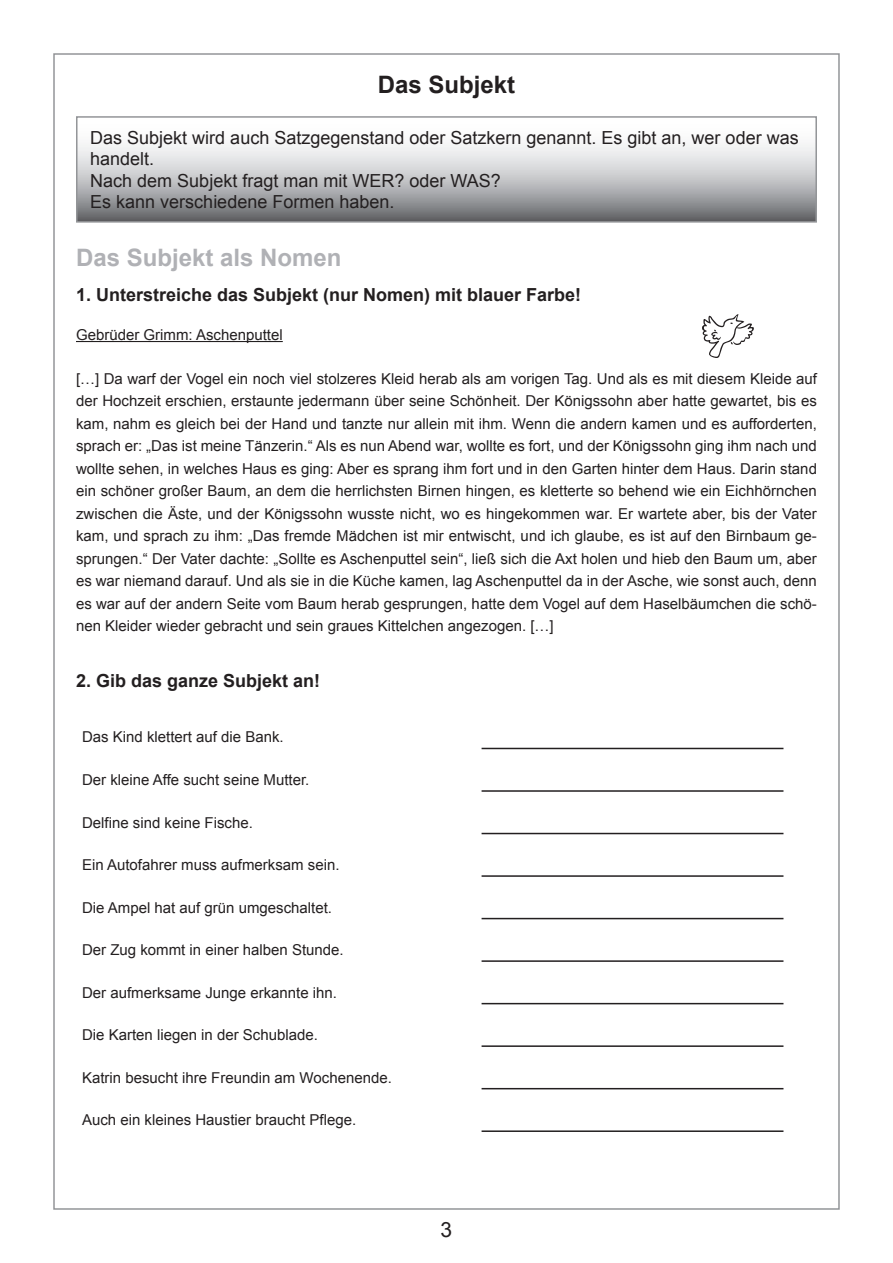
<style>
.page{position:relative;width:893px;height:1263px;background:#fff}
.page>*{position:absolute;margin:0;border:0;box-sizing:border-box;transform-origin:0 0}
.t1{font:72px "SP Anlaut Fibel";color:#231f20}
.t2{font:700 24px "Arial";color:#b0b1b5}
.t3{font:700 24px "Arial";color:#231f20}
.t4{font:21px "Arial";color:#231f20}
.t5{font:18px/21.6px "Arial";color:#231f20}
.halbzeilig{font:700 18px "Arial";color:#231f20}
.halbzeilig-2{font:15px/22.5px "Arial";color:#231f20;text-align:justify}
.einzeilig{font:15px "Arial";color:#231f20}
</style>
<div class="page">
<hr style="left:76px;top:341px;width:207px;height:1px;background:#231f20">
<hr style="left:482px;top:748px;width:301px;height:1px;background:#231f20">
<hr style="left:482px;top:790px;width:301px;height:2px;background:#231f20">
<hr style="left:482px;top:833px;width:301px;height:1px;background:#231f20">
<hr style="left:482px;top:875px;width:301px;height:2px;background:#231f20">
<hr style="left:482px;top:918px;width:301px;height:1px;background:#231f20">
<hr style="left:482px;top:960px;width:301px;height:2px;background:#231f20">
<hr style="left:482px;top:1003px;width:301px;height:1px;background:#231f20">
<hr style="left:482px;top:1045px;width:301px;height:2px;background:#231f20">
<hr style="left:482px;top:1088px;width:301px;height:1px;background:#231f20">
<hr style="left:482px;top:1130px;width:301px;height:2px;background:#231f20">
<svg style="left:79px;top:144px;width:735px;height:76px;background:#b8b9bc"></svg>
<div style="left:76px;top:116px;width:741px;height:107px;border:2px solid #939598"></div>
<p class="t3" style="left:378px;top:69px;width:139px">Das Subjekt</p>
<p class="t5" style="left:90px;top:127px;width:710px">Das Subjekt wird auch Satzgegenstand oder Satzkern genannt. Es gibt an, wer oder was handelt.</p>
<p class="t5" style="left:90px;top:170px;width:412px">Nach dem Subjekt fragt man mit WER? oder WAS?</p>
<p class="t5" style="left:90px;top:191px;width:306px">Es kann verschiedene Formen haben.</p>
<p class="t2" style="left:76px;top:242px;width:267px">Das Subjekt als Nomen</p>
<p class="halbzeilig" style="left:76px;top:282px;width:507px">1. Unterstreiche das Subjekt (nur Nomen) mit blauer Farbe!</p>
<p class="einzeilig" style="left:76px;top:325px;width:208px">Gebrüder Grimm: Aschenputtel</p>
<p class="halbzeilig-2" style="left:76px;top:367px;width:742px">[…] Da warf der Vogel ein noch viel stolzeres Kleid herab als am vorigen Tag. Und als es mit diesem Kleide auf der Hochzeit erschien, erstaunte jedermann über seine Schönheit. Der Königssohn aber hatte gewartet, bis es kam, nahm es gleich bei der Hand und tanzte nur allein mit ihm. Wenn die andern kamen und es aufforderten, sprach er: „Das ist meine Tänzerin.“ Als es nun Abend war, wollte es fort, und der Königssohn ging ihm nach und wollte sehen, in welches Haus es ging: Aber es sprang ihm fort und in den Garten hinter dem Haus. Darin stand ein schöner großer Baum, an dem die herrlichsten Birnen hingen, es kletterte so behend wie ein Eichhörnchen zwischen die Äste, und der Königssohn wusste nicht, wo es hingekommen war. Er wartete aber, bis der Vater kam, und sprach zu ihm: „Das fremde Mädchen ist mir entwischt, und ich glaube, es ist auf den Birnbaum ge&shy;sprungen.“ Der Vater dachte: „Sollte es Aschenputtel sein“, ließ sich die Axt holen und hieb den Baum um, aber es war niemand darauf. Und als sie in die Küche kamen, lag Aschenputtel da in der Asche, wie sonst auch, denn es war auf der andern Seite vom Baum herab gesprungen, hatte dem Vogel auf dem Haselbäumchen die schö&shy;nen Kleider wieder gebracht und sein graues Kittelchen angezogen. […]</p>
<p class="halbzeilig" style="left:76px;top:669px;width:246px">2. Gib das ganze Subjekt an!</p>
<p class="t1" style="left:699px;top:292px;width:58px">v</p>
<p class="halbzeilig-2" style="left:82px;top:726px;width:203px">Das Kind klettert auf die Bank.</p>
<p class="halbzeilig-2" style="left:82px;top:769px;width:229px">Der kleine Affe sucht seine Mutter.</p>
<p class="halbzeilig-2" style="left:82px;top:811px;width:172px">Delfine sind keine Fische.</p>
<p class="halbzeilig-2" style="left:82px;top:854px;width:259px">Ein Autofahrer muss aufmerksam sein.</p>
<p class="halbzeilig-2" style="left:82px;top:896px;width:252px">Die Ampel hat auf grün umgeschaltet.</p>
<p class="halbzeilig-2" style="left:82px;top:939px;width:263px">Der Zug kommt in einer halben Stunde.</p>
<p class="halbzeilig-2" style="left:82px;top:981px;width:257px">Der aufmerksame Junge erkannte ihn.</p>
<p class="halbzeilig-2" style="left:82px;top:1024px;width:237px">Die Karten liegen in der Schublade.</p>
<p class="halbzeilig-2" style="left:82px;top:1066px;width:311px">Katrin besucht ihre Freundin am Wochenende.</p>
<p class="halbzeilig-2" style="left:82px;top:1109px;width:276px">Auch ein kleines Haustier braucht Pflege.</p>
<h3 class="t4" style="left:441px;top:1216px;width:13px">3</h3>
</div>
